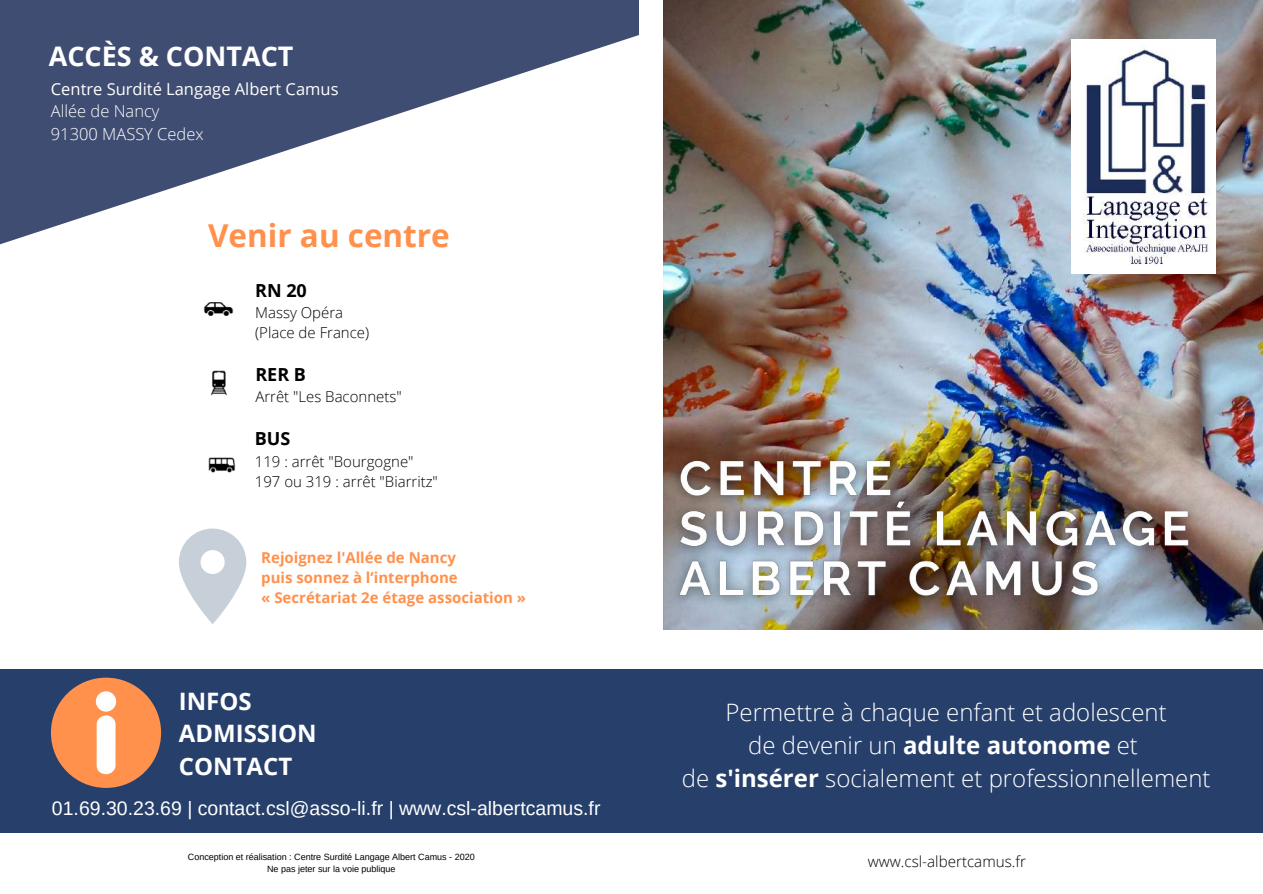
<style>
.page{position:relative;width:1263px;height:894px;background:#fff}
.page>*{position:absolute;margin:0;border:0;box-sizing:border-box;transform-origin:0 0}
.t1{font:700 31.5px "Open Sans";color:#ff914d}
.t2{font:700 27px "Open Sans";color:#fff}
.t3{font:300 24px/32.5px "Open Sans";color:#fff;text-align:center}
.t4{font:700 24px/32.5px "Open Sans";color:#fff}
.t5{font:19.5px "Arimo";color:#fff}
.t6{font:700 18px "Open Sans";color:#000}
.t7{font:16.5px "Open Sans";color:#fff}
.t8{font:300 16.5px/22.5px "Open Sans";color:#fff}
.t9{font:300 15.15px "Open Sans";color:#000}
.t10{font:300 15px/20.2px "Open Sans";color:#000}
.t11{font:700 15px/20.2px "Open Sans";color:#ff914d}
.t12{font:9px/12px "Arimo";color:#000;text-align:center}
.s1{font-weight:700}
</style>
<div class="page">
<svg style="left:0;top:0;width:639px;height:245px;fill:#404d72"></svg>
<img style="left:663px;top:0;width:600px;height:629px">
<div style="left:0;top:669px;width:1263px;height:163px;background:#263f6b"></div>
<img style="left:1071px;top:40px;width:144px;height:233px">
<svg style="left:51px;top:677px;width:110px;height:110px"></svg>
<svg style="left:179px;top:528px;width:67px;height:96px"></svg>
<img style="left:204px;top:302px;width:29px;height:14px">
<img style="left:210px;top:370px;width:17px;height:25px">
<img style="left:208px;top:457px;width:27px;height:16px">
<img style="left:663px;top:435px;width:565px;height:190px">
<p class="t2" style="left:49px;top:37px;width:246px">ACCÈS &amp; CONTACT</p>
<p class="t7" style="left:51px;top:77px;width:289px">Centre Surdité Langage Albert Camus</p>
<p class="t8" style="left:51px;top:100px;width:154px">Allée de Nancy<br>91300 MASSY Cedex</p>
<h1 class="t1" style="left:208px;top:213px;width:243px">Venir au centre</h1>
<p class="t6" style="left:255px;top:277px;width:53px">RN 20</p>
<p class="t10" style="left:255px;top:302px;width:116px">Massy Opéra (Place de France)</p>
<p class="t6" style="left:255px;top:361px;width:52px">RER B</p>
<p class="t10" style="left:255px;top:386px;width:148px">Arrêt "Les Baconnets"</p>
<p class="t6" style="left:255px;top:426px;width:37px">BUS</p>
<p class="t10" style="left:255px;top:450px;width:185px">119 : arrêt "Bourgogne"<br>197 ou 319 : arrêt "Biarritz"</p>
<p class="t11" style="left:261px;top:546px;width:266px">Rejoignez l'Allée de Nancy<br>puis sonnez à l’interphone<br>« Secrétariat 2e étage association »</p>
<p class="t4" style="left:179px;top:683px;width:139px">INFOS<br>ADMISSION<br>CONTACT</p>
<p class="t5" style="left:52px;top:796px;width:550px">01.69.30.23.69 | contact.csl@asso-li.fr | www.csl-albertcamus.fr</p>
<p class="t12" style="left:188px;top:850px;width:288px">Conception et réalisation : Centre Surdité Langage Albert Camus - 2020<br>Ne pas jeter sur la voie publique</p>
<p class="t3" style="left:682px;top:695px;width:530px">Permettre à chaque enfant et adolescent<br>de devenir un <span class="s1">adulte autonome</span> et<br>de <span class="s1">s'insérer</span> socialement et professionnellement</p>
<p class="t9" style="left:868px;top:850px;width:160px">www.csl-albertcamus.fr</p>
</div>
